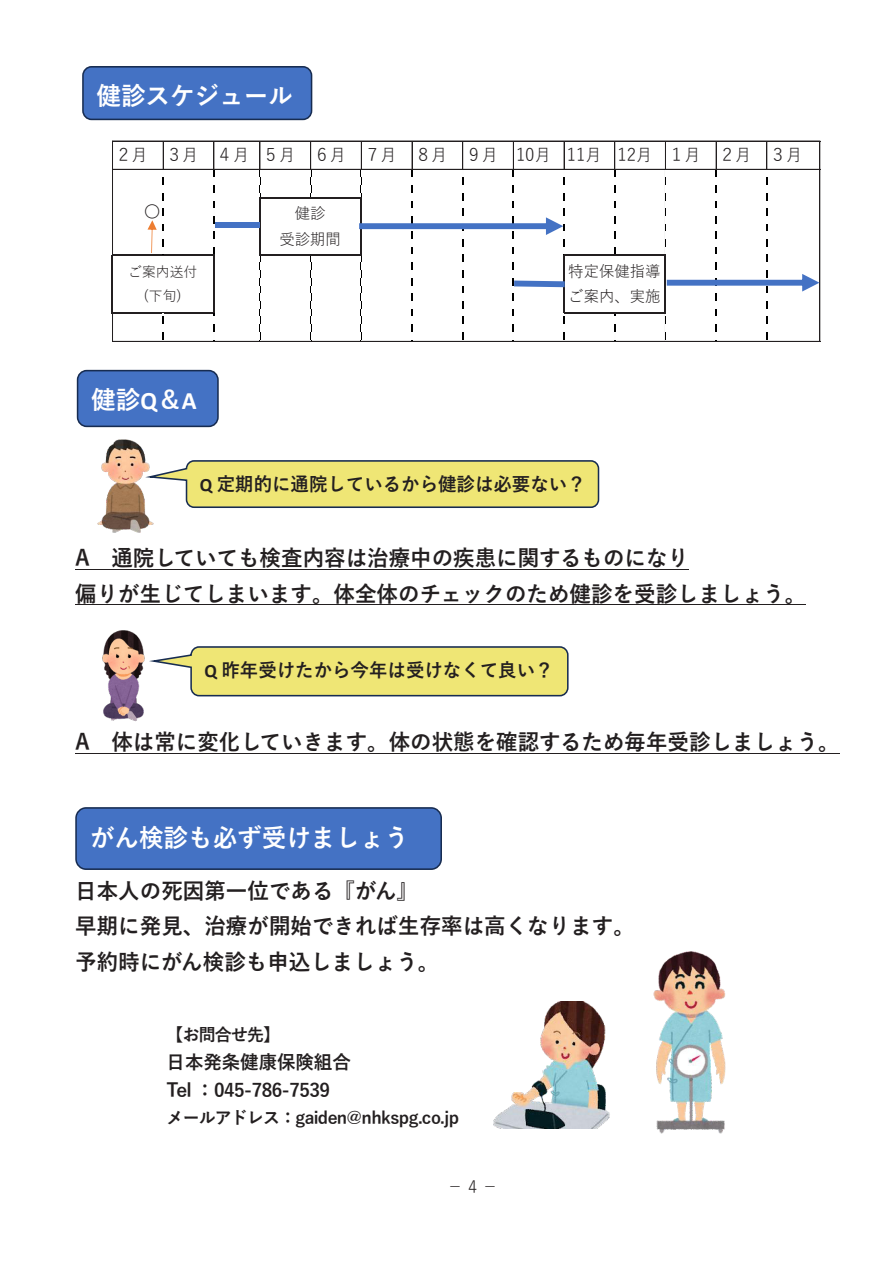
<style>
.page{position:relative;width:893px;height:1263px;background:#fff}
.page>*{position:absolute;margin:0;border:0;box-sizing:border-box;transform-origin:0 0}
.t1{font:700 25.2px "Yu Gothic";color:#fff}
.t2{font:700 25.05px "Yu Gothic";color:#fff}
.t3{font:700 22.05px/35.4px "Yu Gothic";color:#231f20}
.t4{font:700 18.9px/27.5px "Yu Gothic";color:#231f20}
.t5{font:700 17.25px "Yu Gothic";letter-spacing:-.045em;color:#231f20}
.t6{font:17.25px "Yu Gothic";letter-spacing:-.045em;color:#231f20}
.t7{font:16.5px "Yu Gothic";color:#231f20}
.t8{font:15.75px/26px "Yu Gothic";color:#231f20}
.t9{font:14.1px/23.5px "Yu Gothic";color:#231f20;text-align:center}
.s1{font-family:"Calibri"}
</style>
<div class="page">
<hr style="left:75px;top:569px;width:614px;height:1px;background:#231f20">
<hr style="left:75px;top:604px;width:731px;height:1px;background:#231f20">
<hr style="left:75px;top:753px;width:764px;height:1px;background:#231f20">
<svg style="left:163px;top:142px;width:1px;height:27px"></svg>
<svg style="left:214px;top:142px;width:1px;height:27px"></svg>
<svg style="left:412px;top:142px;width:1px;height:27px"></svg>
<svg style="left:462px;top:142px;width:1px;height:27px"></svg>
<svg style="left:513px;top:142px;width:1px;height:27px"></svg>
<svg style="left:564px;top:142px;width:1px;height:27px"></svg>
<svg style="left:614px;top:142px;width:1px;height:27px"></svg>
<svg style="left:665px;top:142px;width:1px;height:27px"></svg>
<svg style="left:716px;top:142px;width:1px;height:27px"></svg>
<svg style="left:766px;top:142px;width:1px;height:27px"></svg>
<svg style="left:260px;top:142px;width:1px;height:55px"></svg>
<svg style="left:361px;top:142px;width:1px;height:55px"></svg>
<hr style="left:112px;top:141px;width:1px;height:114px;background:#231f20">
<hr style="left:214px;top:170px;width:1px;height:85px;background:#bfbfbf">
<hr style="left:113px;top:255px;width:101px;height:1px;background:#231f20">
<hr style="left:259px;top:197px;width:1px;height:59px;background:#231f20">
<svg style="left:310px;top:142px;width:1px;height:55px"></svg>
<hr style="left:360px;top:199px;width:2px;height:57px;background:#231f20">
<hr style="left:260px;top:255px;width:102px;height:1px;background:#231f20">
<hr style="left:564px;top:170px;width:1px;height:85px;background:#bfbfbf">
<hr style="left:665px;top:170px;width:1px;height:85px;background:#bfbfbf">
<hr style="left:111px;top:255px;width:2px;height:58px;background:#231f20">
<hr style="left:163px;top:170px;width:1px;height:85px;background:#bfbfbf">
<hr style="left:213px;top:256px;width:1px;height:57px;background:#231f20">
<hr style="left:113px;top:312px;width:101px;height:1px;background:#231f20">
<hr style="left:563px;top:255px;width:1px;height:58px;background:#231f20">
<hr style="left:614px;top:170px;width:1px;height:85px;background:#bfbfbf">
<hr style="left:664px;top:256px;width:2px;height:57px;background:#231f20">
<svg style="left:112px;top:313px;width:1px;height:29px"></svg>
<svg style="left:163px;top:316px;width:1px;height:25px"></svg>
<svg style="left:214px;top:313px;width:1px;height:28px"></svg>
<hr style="left:260px;top:256px;width:1px;height:85px;background:#bfbfbf">
<hr style="left:310px;top:256px;width:1px;height:85px;background:#bfbfbf">
<hr style="left:361px;top:256px;width:1px;height:85px;background:#bfbfbf">
<hr style="left:412px;top:170px;width:1px;height:171px;background:#bfbfbf">
<hr style="left:462px;top:170px;width:1px;height:171px;background:#bfbfbf">
<hr style="left:513px;top:170px;width:1px;height:171px;background:#bfbfbf">
<svg style="left:564px;top:313px;width:1px;height:28px"></svg>
<svg style="left:614px;top:313px;width:1px;height:28px"></svg>
<svg style="left:665px;top:313px;width:1px;height:28px"></svg>
<hr style="left:716px;top:170px;width:1px;height:171px;background:#bfbfbf">
<hr style="left:766px;top:170px;width:1px;height:171px;background:#bfbfbf">
<hr style="left:819px;top:141px;width:1px;height:201px;background:#231f20">
<hr style="left:113px;top:141px;width:707px;height:1px;background:#231f20">
<hr style="left:113px;top:169px;width:707px;height:1px;background:#231f20">
<hr style="left:260px;top:197px;width:102px;height:2px;background:#231f20">
<hr style="left:564px;top:255px;width:102px;height:1px;background:#231f20">
<hr style="left:564px;top:312px;width:102px;height:1px;background:#231f20">
<hr style="left:113px;top:341px;width:707px;height:1px;background:#231f20">
<svg style="left:359px;top:217px;width:204px;height:18px"></svg>
<div style="left:215px;top:222px;width:44px;height:6px;background:#4472c4"></div>
<svg style="left:514px;top:281px;width:51px;height:6px"></svg>
<svg style="left:667px;top:274px;width:152px;height:18px"></svg>
<img style="left:102px;top:630px;width:42px;height:92px">
<svg style="left:144px;top:646px;width:425px;height:51px;background:#e3dd82"></svg>
<svg style="left:161px;top:460px;width:439px;height:48px;background:#e0da79"></svg>
<img style="left:97px;top:439px;width:64px;height:94px">
<div style="left:82px;top:66px;width:230px;height:54px;background:#4472c4;border:2px solid #172c51;border-radius:9px"></div>
<div style="left:77px;top:370px;width:142px;height:57px;background:#4472c4;border:2px solid #172c51;border-radius:9px"></div>
<svg style="left:148px;top:220px;width:9px;height:33px"></svg>
<div style="left:75px;top:807px;width:367px;height:63px;background:#4472c4;border:2px solid #172c51;border-radius:10px"></div>
<img style="left:493px;top:1001px;width:117px;height:127px">
<img style="left:653px;top:951px;width:73px;height:183px">
<p class="t1" style="left:97px;top:81px;width:198px">健診スケジュール</p>
<p class="t6" style="left:115px;top:139px;width:689px">２月 ３月 ４月 ５月 ６月 ７月 ８月 ９月 10月 11月 12月 １月 ２月 ３月</p>
<p class="t6" style="left:144px;top:196px;width:18px">〇</p>
<p class="t9" style="left:128px;top:259px;width:71px">ご案内送付(下旬)</p>
<p class="t2" style="left:91px;top:386px;width:107px">健診<span class="s1">Q</span>＆<span class="s1">A</span></p>
<p class="t8" style="left:280px;top:198px;width:63px;text-align:center">健診<br>受診期間</p>
<p class="t8" style="left:568px;top:256px;width:94px">特定保健指導ご案内、実施</p>
<p class="t4" style="left:200px;top:471px;width:387px"><span class="s1">Q</span> 定期的に通院しているから健診は必要ない？</p>
<p class="t3" style="left:75px;top:541px;width:732px">A　通院していても検査内容は治療中の疾患に関するものになり<br>偏りが生じてしまいます。体全体のチェックのため健診を受診しましょう。</p>
<p class="t4" style="left:205px;top:657px;width:350px"><span class="s1">Q</span> 昨年受けたから今年は受けなくて良い？</p>
<p class="t3" style="left:75px;top:725px;width:766px">A　体は常に変化していきます。体の状態を確認するため毎年受診しましょう。</p>
<p class="t1" style="left:90px;top:823px;width:321px">がん検診も必ず受けましょう</p>
<p class="t3" style="left:75px;top:873px;width:561px">日本人の死因第一位である『がん』<br>早期に発見、治療が開始できれば生存率は高くなります。予約時にがん検診も申込しましょう。</p>
<p class="t5" style="left:167px;top:1025px;width:115px">【お問合せ先】</p>
<p class="t4" style="left:167px;top:1049px;width:186px">日本発条健康保険組合<br>Tel ：045-786-7539</p>
<p class="t5" style="left:167px;top:1107px;width:294px">メールアドレス：gaiden@nhkspg.co.jp</p>
<p class="t7" style="left:447px;top:1171px;width:53px">－ 4 －</p>
</div>
